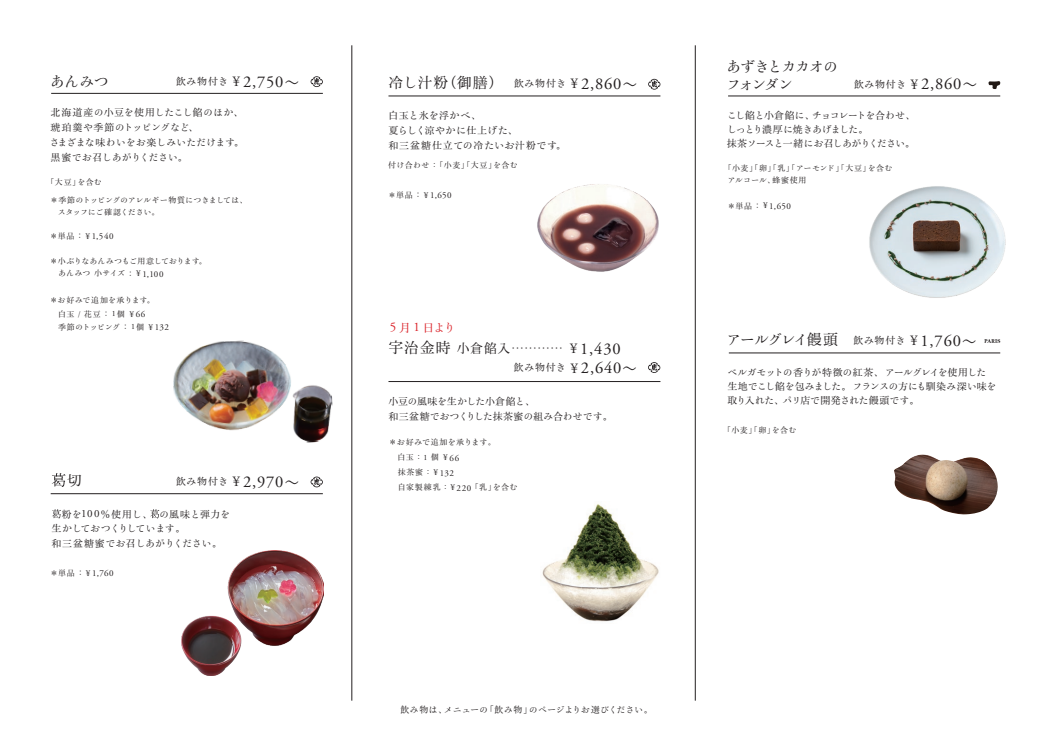
<style>
.page{position:relative;width:1049px;height:746px;background:#fff}
.page>*{position:absolute;margin:0;border:0;box-sizing:border-box;transform-origin:0 0}
.t1{font:500 15px/17.9px "Rc PH Min S Kok";letter-spacing:-.08em;color:#231f20}
.t2{font:500 13px "Rc PH Min S Kok";color:#231f20}
.t3{font:500 12px "Rc PH Min S Kok";color:#da2128}
.t4{font:500 10px/15px "Rc PH Min S Kok";letter-spacing:-.02em;color:#231f20}
.t5{font:500 10px/15px "Rc PH Min Sink";letter-spacing:.04em;color:#231f20}
.t6{font:500 10px/14.2px "Rc PH Min S Kok";letter-spacing:-.05em;color:#231f20}
.t7{font:500 10px/14.2px "Rc PH Min S Kok";letter-spacing:-.06em;color:#231f20}
.t8{font:9px "Adobe Garamond Pro";letter-spacing:.05em;color:#231f20}
.t9{font:500 9px "Rc PH Min S Kok";letter-spacing:-.01em;color:#231f20}
.t10{font:500 8px/13.5px "Rc PH Min S Kok";letter-spacing:.005em;color:#231f20}
.t11{font:500 8px/12px "Rc PH Min S Kok";letter-spacing:-.025em;color:#231f20}
.t12{font:500 8px/12.6px "Rc PH Min S Kok";letter-spacing:-.02em;color:#231f20}
.t13{font:500 8px/12px "Rc PH Min S Kok";letter-spacing:.04em;color:#231f20}
.t14{font:500 8px "Rc PH Min Sink";letter-spacing:.05em;color:#231f20}
.t15{font:500 8px "Rc PH Min Sink";letter-spacing:.075em;color:#231f20}
.t16{font:500 8px "Rc PH Min S Kok";letter-spacing:.045em;color:#231f20}
.s1{font-family:"Adobe Garamond Pro";font-weight:400;font-size:15px}
.s2{font-family:"Adobe Garamond Pro";font-weight:400;font-size:16.5px}
.s3{font-family:"Rc PH Min S Kok";font-size:15px}
.s4{font-family:"Rc PH Min Sink";font-size:10px}
.s5{font-family:"Adobe Garamond Pro";font-weight:400}
.s6{font-family:"Rc PH Min S Kok";font-weight:500;font-size:8px}
.s7{font-family:"Rc PH Min S Kok";font-weight:500;font-size:8.7px}
.s8{font-size:8.7px}
.s9{font-family:"Adobe Garamond Pro";font-weight:400;font-size:9px}
.s10{font-family:"Adobe Garamond Pro";font-weight:400;font-size:11px}
.s11{font-family:"Adobe Garamond Pro";font-weight:400;font-size:13px}
.s12{font-size:15px}
</style>
<div class="page">
<img style="left:542px;top:504px;width:117px;height:118px">
<img style="left:869px;top:186px;width:137px;height:112px">
<img style="left:173px;top:340px;width:160px;height:103px">
<img style="left:182px;top:550px;width:142px;height:125px">
<img style="left:537px;top:184px;width:122px;height:88px">
<svg style="left:648px;top:362px;width:12px;height:11px"></svg>
<svg style="left:984px;top:339px;width:16px;height:4px"></svg>
<svg style="left:988px;top:81px;width:12px;height:8px"></svg>
<hr style="left:728px;top:96px;width:272px;height:1px;background:#231f20">
<hr style="left:729px;top:353px;width:271px;height:1px;background:#231f20">
<img style="left:894px;top:454px;width:104px;height:60px">
<hr style="left:51px;top:93px;width:272px;height:1px;background:#231f20">
<svg style="left:310px;top:76px;width:13px;height:11px"></svg>
<svg style="left:648px;top:79px;width:12px;height:11px"></svg>
<hr style="left:388px;top:96px;width:272px;height:1px;background:#231f20">
<hr style="left:388px;top:381px;width:272px;height:1px;background:#231f20">
<svg style="left:310px;top:476px;width:13px;height:11px"></svg>
<hr style="left:51px;top:493px;width:272px;height:1px;background:#231f20">
<svg style="left:52px;top:473px;width:14px;height:14px"></svg>
<svg style="left:52px;top:509px;width:9px;height:9px"></svg>
<svg style="left:150px;top:509px;width:9px;height:9px"></svg>
<hr style="left:352px;top:45px;width:1px;height:655px;background:#231f20">
<hr style="left:695px;top:45px;width:1px;height:655px;background:#231f20">
<h1 class="t1" style="left:50px;top:73px;width:60px">あんみつ</h1>
<p class="t5" style="left:176px;top:74px;width:125px">飲み物付き <span class="s1">¥</span> <span class="s2">2,750</span><span class="s3">～</span></p>
<h1 class="t1" style="left:388px;top:74px;width:250px">冷し汁粉（御膳） <span class="s4">飲み物付き</span> <span class="s5">¥</span> <span class="s2">2,860</span>～</h1>
<p class="t4" style="left:50px;top:105px;width:196px">北海道産の小豆を使用したこし餡のほか、琥珀羹や季節のトッピングなど、<br>さまざまな味わいをお楽しみいただけます。黒蜜でお召しあがりください。</p>
<p class="t10" style="left:46px;top:176px;width:57px">「大豆」を含む</p>
<p class="t11" style="left:58px;top:194px;width:191px;text-indent:-8px">＊季節のトッピングのアレルギー物質につきましては、スタッフにご確認ください。</p>
<p class="t8" style="left:50px;top:231px;width:65px"><span class="s6">＊単品</span><span class="s7">：</span>¥ 1,540</p>
<p class="t12" style="left:58px;top:254px;width:151px;text-indent:-8px">＊小ぶりなあんみつもご用意しております。あんみつ 小サイズ<span class="s8">：</span><span class="s9">¥ 1,100</span></p>
<p class="t10" style="left:58px;top:293px;width:112px;text-indent:-8px">＊お好みで追加を承ります。<br>白玉 / 花豆<span class="s8">：</span><span class="s5">1</span>個 <span class="s9">¥66<br></span>季節のトッピング<span class="s8">：</span><span class="s5">1</span>個 <span class="s9">¥ 132</span></p>
<h1 class="t1" style="left:67px;top:471px;width:16px">切</h1>
<p class="t5" style="left:176px;top:474px;width:125px">飲み物付き <span class="s1">¥</span> <span class="s2">2,970</span><span class="s3">～</span></p>
<p class="t4" style="left:51px;top:506px;width:180px;text-indent:10px">粉を<span class="s10">100</span>％使用し、 の風味と弾力を生かしておつくりしています。<br>和三盆糖蜜でお召しあがりください。</p>
<p class="t8" style="left:50px;top:567px;width:65px"><span class="s6">＊単品</span><span class="s7">：</span>¥ 1,760</p>
<p class="t5" style="left:388px;top:108px;width:179px">白玉と氷を浮かべ、<br>夏らしく涼やかに仕上げた、<br>和三盆糖仕立ての冷たいお汁粉です。</p>
<p class="t16" style="left:388px;top:161px;width:131px">付け合わせ：「小麦」「大豆」を含む</p>
<p class="t8" style="left:388px;top:190px;width:65px"><span class="s6">＊単品</span><span class="s7">：</span>¥ 1,650</p>
<p class="t3" style="left:390px;top:321px;width:67px"><span class="s11">5</span>月<span class="s11">1</span>日より</p>
<h2 class="t2" style="left:388px;top:342px;width:234px"><span class="s12">宇治金時</span>小倉餡入………… <span class="s1">¥</span> <span class="s2">1,430</span></h2>
<p class="t5" style="left:514px;top:360px;width:125px">飲み物付き <span class="s1">¥</span> <span class="s2">2,640</span><span class="s3">～</span></p>
<p class="t4" style="left:388px;top:394px;width:226px">小豆の風味を生かした小倉餡と、<br>和三盆糖でおつくりした抹茶蜜の組み合わせです。</p>
<p class="t14" style="left:389px;top:437px;width:109px">＊お好みで追加を承ります。</p>
<p class="t14" style="left:397px;top:453px;width:63px">白玉：<span class="s5">1</span> 個 <span class="s9">¥66</span></p>
<p class="t14" style="left:389px;top:468px;width:67px">　抹茶蜜： <span class="s9">¥132</span></p>
<p class="t15" style="left:389px;top:483px;width:130px">　自家製練乳：<span class="s9">¥220</span>「乳」を含む</p>
<p class="t9" style="left:400px;top:704px;width:254px">飲み物は、メニューの「飲み物」のページよりお選びください。</p>
<h1 class="t1" style="left:726px;top:58px;width:114px">あずきとカカオのフォンダン</h1>
<p class="t5" style="left:854px;top:77px;width:125px">飲み物付き <span class="s1">¥</span> <span class="s2">2,860</span><span class="s3">～</span></p>
<p class="t7" style="left:727px;top:108px;width:191px">こし餡と小倉餡に、チョコレートを合わせ、しっとり濃厚に焼きあげました。<br>抹茶ソースと一緒にお召しあがりください。</p>
<p class="t13" style="left:727px;top:162px;width:166px;text-indent:-4px">「小麦」「卵」「乳」「アーモンド」「大豆」を含むアルコール、蜂蜜使用</p>
<p class="t8" style="left:727px;top:201px;width:65px"><span class="s6">＊単品</span><span class="s7">：</span>¥ 1,650</p>
<h1 class="t1" style="left:726px;top:331px;width:252px">アールグレイ饅頭 <span class="s4">飲み物付き</span> <span class="s5">¥</span> <span class="s2">1,760</span>～</h1>
<p class="t6" style="left:727px;top:365px;width:271px">ベルガモットの香りが特徴の紅茶、アールグレイを使用した生地でこし餡を包みました。フランスの方にも馴染み深い味を取り入れた、パリ店で開発された饅頭です。</p>
<p class="t10" style="left:723px;top:423px;width:75px">「小麦」「卵」を含む</p>
</div>
